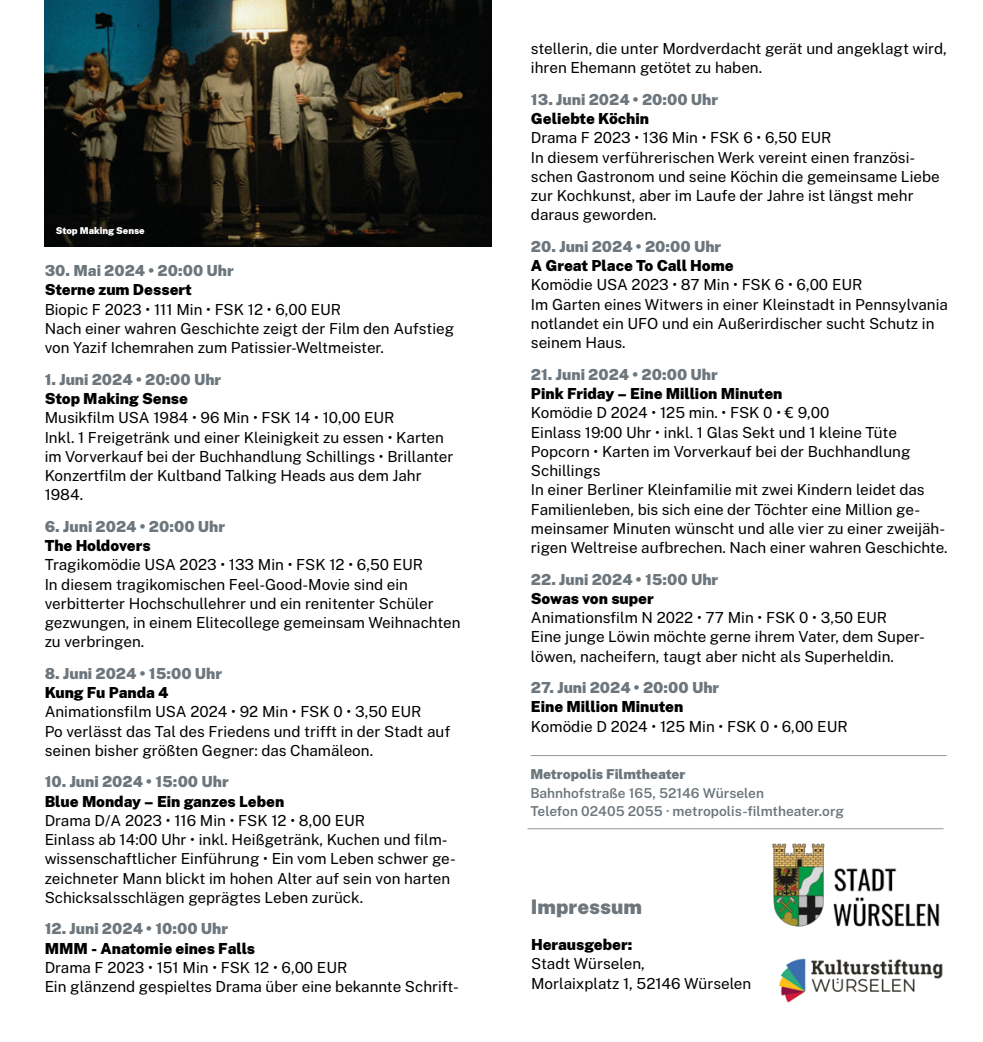
<style>
.page{position:relative;width:983px;height:1042px;background:#fff}
.page>*{position:absolute;margin:0;border:0;box-sizing:border-box;transform-origin:0 0}
.KuKa_Sub{font:900 20.12px "Public Sans";color:#6c767c}
.KuKa_Copy{font:15.22px/19.2px "Public Sans";color:#000}
.KuKa_Copy-2{font:900 15.22px "Public Sans";color:#6c767c}
.KuKa_Copy-3{font:900 15.22px "Public Sans";color:#000}
.KuKa_Copy-4{font:600 13.65px "Public Sans";color:#6c767c}
.KuKa_Copy-5{font:900 13.65px "Public Sans";color:#6c767c}
.KuKa_Copy-6{font:900 9.45px "Public Sans";color:#fff}
.s1{font-weight:900}
</style>
<div class="page">
<img style="left:45px;top:0;width:446px;height:247px">
<hr style="left:527px;top:828px;width:416px;height:1px;background:#90989e">
<img style="left:772px;top:843px;width:168px;height:84px">
<img style="left:778px;top:958px;width:165px;height:45px">
<hr style="left:530px;top:755px;width:416px;height:1px;background:#90989e">
<p class="KuKa_Copy-6" style="left:56px;top:223px;width:90px">Stop Making Sense</p>
<p class="KuKa_Copy-2" style="left:45px;top:259px;width:190px">30. Mai 2024 • 20:00 Uhr</p>
<p class="KuKa_Copy-3" style="left:45px;top:278px;width:149px">Sterne zum Dessert</p>
<p class="KuKa_Copy" style="left:45px;top:299px;width:298px">Biopic F 2023 • 111 Min • FSK 12 • 6,00 EUR</p>
<p class="KuKa_Copy" style="left:45px;top:318px;width:411px">Nach einer wahren Geschichte zeigt der Film den Aufstieg von Yazif Ichemrahen zum Patissier-Weltmeister.</p>
<p class="KuKa_Copy-2" style="left:45px;top:367px;width:178px">1. Juni 2024 • 20:00 Uhr</p>
<p class="KuKa_Copy-3" style="left:45px;top:387px;width:145px">Stop Making Sense</p>
<p class="KuKa_Copy" style="left:45px;top:407px;width:351px">Musikfilm USA 1984 • 96 Min • FSK 14 • 10,00 EUR</p>
<p class="KuKa_Copy" style="left:45px;top:426px;width:410px">Inkl. 1 Freigetränk und einer Kleinigkeit zu essen • Karten im Vorverkauf bei der Buchhandlung Schillings • Brillanter Konzertfilm der Kultband Talking Heads aus dem Jahr 1984.</p>
<p class="KuKa_Copy-2" style="left:45px;top:514px;width:182px">6. Juni 2024 • 20:00 Uhr</p>
<p class="KuKa_Copy-3" style="left:45px;top:534px;width:107px">The Holdovers</p>
<p class="KuKa_Copy" style="left:45px;top:554px;width:380px">Tragikomödie USA 2023 • 133 Min • FSK 12 • 6,50 EUR</p>
<p class="KuKa_Copy" style="left:45px;top:573px;width:417px">In diesem tragikomischen Feel-Good-Movie sind ein verbitterter Hochschullehrer und ein renitenter Schüler gezwungen, in einem Elitecollege gemeinsam Weihnachten zu verbringen.</p>
<p class="KuKa_Copy-2" style="left:45px;top:661px;width:179px">8. Juni 2024 • 15:00 Uhr</p>
<p class="KuKa_Copy-3" style="left:45px;top:681px;width:125px">Kung Fu Panda 4</p>
<p class="KuKa_Copy" style="left:45px;top:701px;width:378px">Animationsfilm USA 2024 • 92 Min • FSK 0 • 3,50 EUR</p>
<p class="KuKa_Copy" style="left:45px;top:720px;width:407px">Po verlässt das Tal des Friedens und trifft in der Stadt auf seinen bisher größten Gegner: das Chamäleon.</p>
<p class="KuKa_Copy-2" style="left:45px;top:770px;width:185px">10. Juni 2024 • 15:00 Uhr</p>
<p class="KuKa_Copy-3" style="left:45px;top:789px;width:241px">Blue Monday – Ein ganzes Leben</p>
<p class="KuKa_Copy" style="left:45px;top:810px;width:322px">Drama D/A 2023 • 116 Min • FSK 12 • 8,00 EUR</p>
<p class="KuKa_Copy" style="left:45px;top:829px;width:412px">Einlass ab 14:00 Uhr • inkl. Heißgetränk, Kuchen und film&shy;wissenschaftlicher Einführung • Ein vom Leben schwer ge&shy;zeichneter Mann blickt im hohen Alter auf sein von harten Schicksalsschlägen geprägtes Leben zurück.</p>
<p class="KuKa_Copy-2" style="left:45px;top:917px;width:185px">12. Juni 2024 • 10:00 Uhr</p>
<p class="KuKa_Copy-3" style="left:45px;top:936px;width:212px">MMM - Anatomie eines Falls</p>
<p class="KuKa_Copy" style="left:45px;top:957px;width:304px">Drama F 2023 • 151 Min • FSK 12 • 6,00 EUR</p>
<p class="KuKa_Copy" style="left:45px;top:976px;width:415px">Ein glänzend gespieltes Drama über eine bekannte Schrift-</p>
<p class="KuKa_Copy" style="left:531px;top:38px;width:417px">stellerin, die unter Mordverdacht gerät und angeklagt wird, ihren Ehemann getötet zu haben.</p>
<p class="KuKa_Copy-2" style="left:531px;top:88px;width:188px">13. Juni 2024 • 20:00 Uhr</p>
<p class="KuKa_Copy-3" style="left:531px;top:107px;width:120px">Geliebte Köchin</p>
<p class="KuKa_Copy" style="left:531px;top:128px;width:302px">Drama F 2023 • 136 Min • FSK 6 • 6,50 EUR</p>
<p class="KuKa_Copy" style="left:531px;top:147px;width:410px">In diesem verführerischen Werk vereint einen französi&shy;schen Gastronom und seine Köchin die gemeinsame Liebe zur Kochkunst, aber im Laufe der Jahre ist längst mehr daraus geworden.</p>
<p class="KuKa_Copy-2" style="left:531px;top:235px;width:192px">20. Juni 2024 • 20:00 Uhr</p>
<p class="KuKa_Copy-3" style="left:531px;top:254px;width:204px">A Great Place To Call Home</p>
<p class="KuKa_Copy" style="left:531px;top:275px;width:333px">Komödie USA 2023 • 87 Min • FSK 6 • 6,00 EUR</p>
<p class="KuKa_Copy" style="left:531px;top:294px;width:418px">Im Garten eines Witwers in einer Kleinstadt in Pennsylvania notlandet ein UFO und ein Außerirdischer sucht Schutz in seinem Haus.</p>
<p class="KuKa_Copy-2" style="left:531px;top:362px;width:188px">21. Juni 2024 • 20:00 Uhr</p>
<p class="KuKa_Copy-3" style="left:531px;top:382px;width:253px">Pink Friday – Eine Million Minuten</p>
<p class="KuKa_Copy" style="left:531px;top:402px;width:300px">Komödie D 2024 • 125 min. • FSK 0 • € 9,00</p>
<p class="KuKa_Copy" style="left:531px;top:422px;width:381px">Einlass 19:00 Uhr • inkl. 1 Glas Sekt und 1 kleine Tüte<br>Popcorn • Karten im Vorverkauf bei der Buchhandlung<br>Schillings</p>
<p class="KuKa_Copy" style="left:531px;top:479px;width:418px">In einer Berliner Kleinfamilie mit zwei Kindern leidet das Familienleben, bis sich eine der Töchter eine Million ge&shy;meinsamer Minuten wünscht und alle vier zu einer zweijäh&shy;rigen Weltreise aufbrechen. Nach einer wahren Geschichte.</p>
<p class="KuKa_Copy-2" style="left:531px;top:567px;width:189px">22. Juni 2024 • 15:00 Uhr</p>
<p class="KuKa_Copy-3" style="left:531px;top:586px;width:124px">Sowas von super</p>
<p class="KuKa_Copy" style="left:531px;top:607px;width:358px">Animationsfilm N 2022 • 77 Min • FSK 0 • 3,50 EUR</p>
<p class="KuKa_Copy" style="left:531px;top:626px;width:395px">Eine junge Löwin möchte gerne ihrem Vater, dem Super&shy;löwen, nacheifern, taugt aber nicht als Superheldin.</p>
<p class="KuKa_Copy-2" style="left:531px;top:676px;width:190px">27. Juni 2024 • 20:00 Uhr</p>
<p class="KuKa_Copy-3" style="left:531px;top:695px;width:154px">Eine Million Minuten</p>
<p class="KuKa_Copy" style="left:531px;top:716px;width:318px">Komödie D 2024 • 125 Min • FSK 0 • 6,00 EUR</p>
<p class="KuKa_Copy-5" style="left:530px;top:764px;width:156px">Metropolis Filmtheater</p>
<p class="KuKa_Copy-4" style="left:530px;top:783px;width:235px">Bahnhofstraße 165, 52146 Würselen</p>
<p class="KuKa_Copy-4" style="left:530px;top:801px;width:315px">Telefon 02405 2055 · metropolis-filmtheater.org</p>
<p class="KuKa_Sub" style="left:531px;top:891px;width:112px">Impressum</p>
<p class="KuKa_Copy" style="left:531px;top:934px;width:222px"><span class="s1">Herausgeber:<br></span>Stadt Würselen,<br>Morlaixplatz 1, 52146 Würselen</p>
</div>
